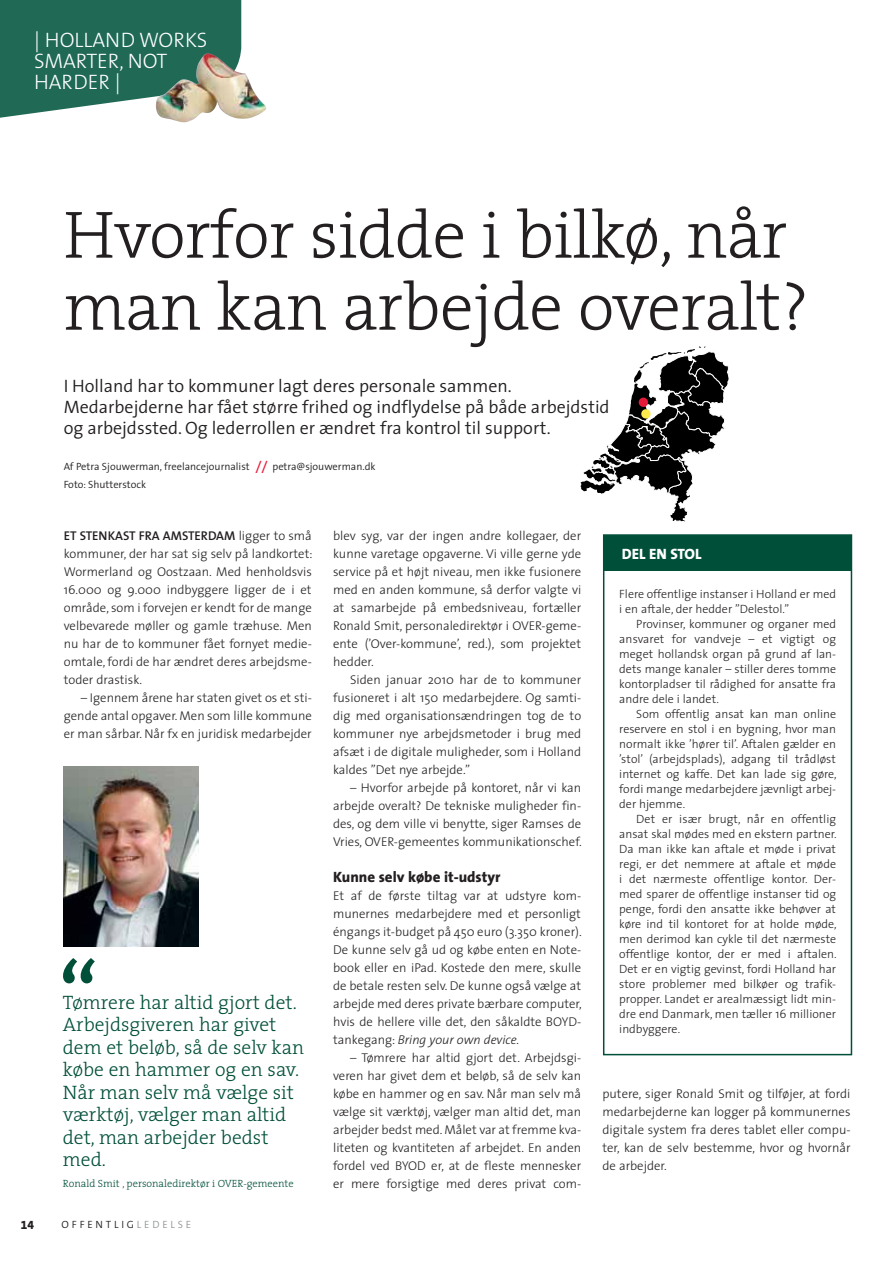
<style>
.page{position:relative;width:893px;height:1263px;background:#fff}
.page>*{position:absolute;margin:0;border:0;box-sizing:border-box;transform-origin:0 0}
.t1{font:300 67.5px/72px "The Serif";letter-spacing:-.01em;color:#231f20}
.t2{font:300 21px "The Sans";color:#fff}
.t3{font:300 19.5px/22.5px "The Serif";color:#004f39}
.t4{font:300 18px/21px "The Sans";color:#231f20}
.t5{font:800 15px "The Sans";color:#231f20}
.t6{font:800 15px "The Sans";color:#fff}
.t7{font:300 12.75px/18px "The Sans";color:#231f20;text-align:justify}
.t8{font:300 12px/15px "The Sans";color:#231f20;text-align:justify}
.t9{font:12px "The Sans Extra Bold Expert";color:#231f20}
.t10{font:300 10.5px/18px "The Sans";color:#231f20}
.t11{font:300 10.5px "The Serif";color:#004f39}
.t12{font:300 10.5px "The Sans";letter-spacing:.27em;color:#231f20}
.s1{font-size:18px;color:#e71939}
.s2{font-weight:600}
.s3{color:#939598}
.s4{font-style:italic}
</style>
<div class="page">
<svg style="left:580px;top:347px;width:149px;height:175px"></svg>
<svg style="left:0;top:0;width:241px;height:123px;background:#377967"></svg>
<svg style="left:63px;top:958px;width:32px;height:25px"></svg>
<img style="left:64px;top:766px;width:135px;height:180px">
<div style="left:603px;top:534px;width:249px;height:521px;border:2px solid #004f39"></div>
<div style="left:604px;top:535px;width:248px;height:35px;background:#004f39"></div>
<img style="left:156px;top:53px;width:110px;height:69px">
<svg style="left:641px;top:409px;width:10px;height:10px"></svg>
<div style="left:639px;top:398px;width:9px;height:9px;background:#e71939;border-radius:50%"></div>
<h2 class="t2" style="left:34px;top:22px;width:39px">| Holland</h2>
<h2 class="t2" style="left:139px;top:22px;width:15px">works</h2>
<h2 class="t2" style="left:34px;top:43px;width:13px">smarter</h2>
<h2 class="t2" style="left:119px;top:43px;width:22px">, not</h2>
<h2 class="t2" style="left:34px;top:64px;width:14px">harder</h2>
<h2 class="t2" style="left:115px;top:64px;width:7px">|</h2>
<h1 class="t1" style="left:64px;top:197px;width:746px">Hvorfor sidde i bilkø, når man kan arbejde overalt?</h1>
<h3 class="t4" style="left:64px;top:375px;width:547px">I Holland har to kommuner lagt deres personale sammen.<br>Medarbejderne har fået større frihed og indflydelse på både arbejdstid og arbejdssted. Og lederrollen er ændret fra kontrol til support.</h3>
<p class="t10" style="left:64px;top:458px;width:313px">Af Petra Sjouwerman, freelancejournalist <span class="s1">//</span> petra@sjouwerman.dk<br>Foto: Shutterstock</p>
<p class="t7" style="left:64px;top:526px;width:250px"><span class="s2">ET STENKAST FRA AMSTERDAM</span> ligger to små kommuner, der har sat sig selv på landkortet:<br>Wormerland og Oostzaan. Med henholdsvis 16.000 og 9.000 indbyggere ligger de i et område, som i forvejen er kendt for de mange velbevarede møller og gamle træhuse. Men nu har de to kommuner fået fornyet medie&shy;omtale, fordi de har ændret deres arbejdsme&shy;toder drastisk.</p>
<p class="t7" style="left:64px;top:688px;width:250px;text-indent:17px">– Igennem årene har staten givet os et sti&shy;gende antal opgaver. Men som lille kommune er man sårbar. Når fx en juridisk medarbejder</p>
<h3 class="t3" style="left:63px;top:990px;width:243px">Tømrere har altid gjort det.<br>Arbejdsgiveren har givet dem et beløb, så de selv kan købe en hammer og en sav.<br>Når man selv må vælge sit værktøj, vælger man altid det, man arbejder bedst med.</h3>
<p class="t11" style="left:63px;top:1175px;width:232px">Ronald Smit , personaledirektør i OVER-gemeente</p>
<p class="t9" style="left:21px;top:1215px;width:15px">14</p>
<p class="t12" style="left:62px;top:1216px;width:131px">Offentlig<span class="s3">Ledelse</span></p>
<p class="t7" style="left:333px;top:526px;width:250px">blev syg, var der ingen andre kollegaer, der kunne varetage opgaverne. Vi ville gerne yde service på et højt niveau, men ikke fusionere med en anden kommune, så derfor valgte vi at samarbejde på embedsniveau, fortæller Ronald Smit, personaledirektør i OVER-geme&shy;ente (’Over-kommune’, red.), som projektet hedder.</p>
<p class="t7" style="left:333px;top:670px;width:250px;text-indent:17px">Siden januar 2010 har de to kommuner fusioneret i alt 150 medarbejdere. Og samti&shy;dig med organisationsændringen tog de to kommuner nye arbejdsmetoder i brug med afsæt i de digitale muligheder, som i Holland kaldes ”Det nye arbejde.”</p>
<p class="t7" style="left:333px;top:778px;width:250px;text-indent:17px">– Hvorfor arbejde på kontoret, når vi kan arbejde overalt? De tekniske muligheder fin&shy;des, og dem ville vi benytte, siger Ramses de Vries, OVER-gemeentes kommunikationschef.</p>
<p class="t5" style="left:333px;top:864px;width:169px">Kunne selv købe it-udstyr</p>
<p class="t7" style="left:333px;top:886px;width:250px">Et af de første tiltag var at udstyre kom&shy;munernes medarbejdere med et personligt éngangs it-budget på 450 euro (3.350 kroner).<br>De kunne selv gå ud og købe enten en Note&shy;book eller en iPad. Kostede den mere, skulle de betale resten selv. De kunne også vælge at arbejde med deres private bærbare computer, hvis de hellere ville det, den såkaldte BOYD&shy;tankegang: <span class="s4">Bring your own device.</span></p>
<p class="t7" style="left:333px;top:1048px;width:250px;text-indent:17px">– Tømrere har altid gjort det. Arbejdsgi&shy;veren har givet dem et beløb, så de selv kan købe en hammer og en sav. Når man selv må vælge sit værktøj, vælger man altid det, man arbejder bedst med. Målet var at fremme kva&shy;liteten og kvantiteten af arbejdet. En anden fordel ved BYOD er, at de fleste mennesker er mere forsigtige med deres privat com-</p>
<p class="t6" style="left:622px;top:541px;width:79px">Del en stol</p>
<p class="t8" style="left:619px;top:586px;width:218px">Flere offentlige instanser i Holland er med i en aftale, der hedder ”Delestol.”</p>
<p class="t8" style="left:619px;top:616px;width:218px;text-indent:17px">Provinser, kommuner og organer med ansvaret for vandveje – et vigtigt og meget hollandsk organ på grund af lan&shy;dets mange kanaler – stiller deres tomme kontorpladser til rådighed for ansatte fra andre dele i landet.</p>
<p class="t8" style="left:619px;top:706px;width:219px;text-indent:17px">Som offentlig ansat kan man online reservere en stol i en bygning, hvor man normalt ikke ’hører til’. Aftalen gælder en ’stol’ (arbejdsplads), adgang til trådløst internet og kaffe. Det kan lade sig gøre, fordi mange medarbejdere jævnligt arbej&shy;der hjemme.</p>
<p class="t8" style="left:619px;top:811px;width:219px;text-indent:17px">Det er især brugt, når en offentlig ansat skal mødes med en ekstern partner.<br>Da man ikke kan aftale et møde i privat regi, er det nemmere at aftale et møde i det nærmeste offentlige kontor. Der&shy;med sparer de offentlige instanser tid og penge, fordi den ansatte ikke behøver at køre ind til kontoret for at holde møde, men derimod kan cykle til det nærmeste offentlige kontor, der er med i aftalen.<br>Det er en vigtig gevinst, fordi Holland har store problemer med bilkøer og trafik&shy;propper. Landet er arealmæssigt lidt min&shy;dre end Danmark, men tæller 16 millioner indbyggere.</p>
<p class="t7" style="left:602px;top:1084px;width:250px">putere, siger Ronald Smit og tilføjer, at fordi medarbejderne kan logger på kommunernes digitale system fra deres tablet eller compu&shy;ter, kan de selv bestemme, hvor og hvornår de arbejder.</p>
</div>
